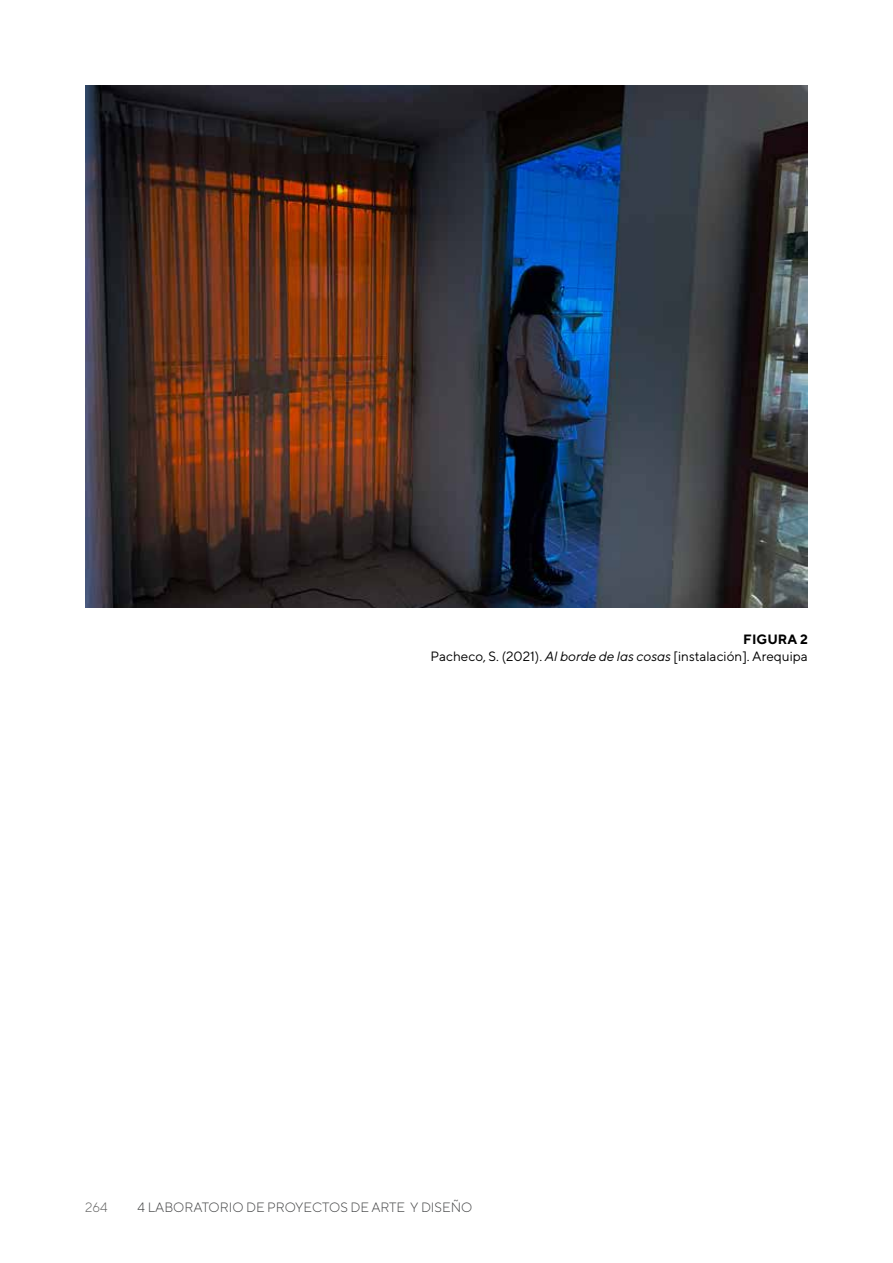
<style>
.page{position:relative;width:893px;height:1263px;background:#fff}
.page>*{position:absolute;margin:0;border:0;box-sizing:border-box;transform-origin:0 0}
.t1{font:13.5px/16.5px "TT Norms";color:#000;text-align:right}
.t2{font:300 13.5px "TT Norms";color:#414243}
.t3{font:300 13.5px "TT Norms";color:#616161}
.s1{font-weight:700}
.s2{font-style:italic}
</style>
<div class="page">
<img style="left:85px;top:85px;width:723px;height:523px">
<p class="t1" style="left:430px;top:631px;width:379px"><span class="s1">FIGURA 2<br></span>Pacheco, S. (2021). <span class="s2">Al borde de las cosas</span> [instalación]. Arequipa</p>
<p class="t3" style="left:85px;top:1199px;width:24px">264</p>
<p class="t2" style="left:138px;top:1199px;width:336px">4 LABORATORIO DE PROYECTOS DE ARTE Y DISEÑO</p>
</div>
